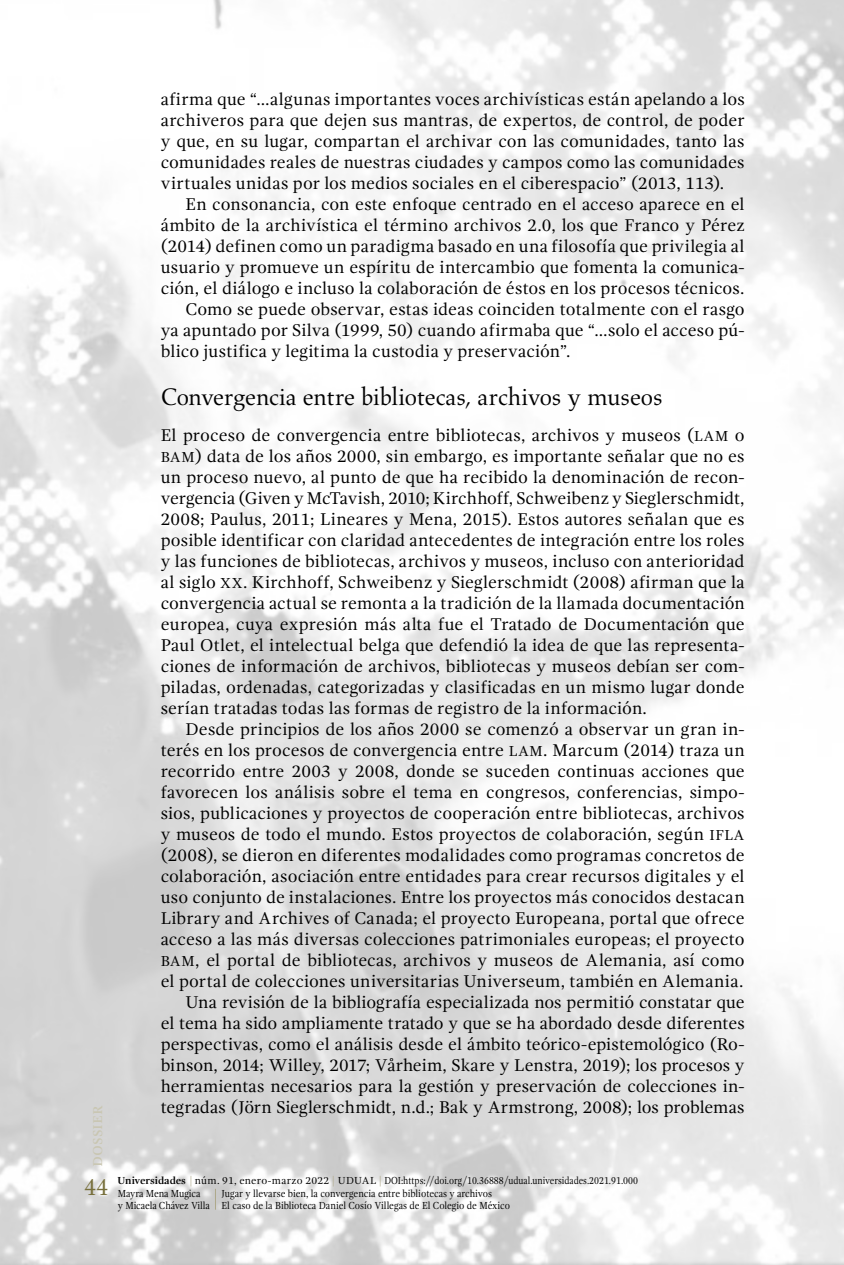
<style>
.page{position:relative;width:844px;height:1265px;background:#fff}
.page>*{position:absolute;margin:0;border:0;box-sizing:border-box;transform-origin:0 0}
.art-subtitulo1{font:24.5px "Aldus LT Std";letter-spacing:-.005em;color:#000}
.t1{font:24.5px "Gandhi Serif";color:#78703c;scale:.9 1}
.art-cuerpo_de_texto{font:17.5px/21px "Gandhi Serif";letter-spacing:.005em;color:#000;text-align:justify}
.art-1er_parrafo{font:17.5px/21px "Gandhi Serif";letter-spacing:.005em;color:#000;text-align:justify}
.t2{font:17.5px "Gandhi Serif";color:#c9c6b1}
.mar-titulo_de_articu{font:10.5px "Gandhi Serif";color:#000;scale:.9 1}
.mar-universidades_iz{font:10.5px "Gandhi Serif";color:#000}
.mar-autores-izq{font:10.5px "Gandhi Serif";letter-spacing:-.01em;color:#000;scale:.9 1}
.s1{font-size:14.88px}
.s2{font-weight:700}
.s3{color:#aea98a}
</style>
<div class="page">
<svg style="left:215px;top:1189px;width:1px;height:21px"></svg>
<p class="t2" style="left:86px;top:1167px;width:63px;rotate:-90deg">dossier</p>
<h1 class="t1" style="left:84px;top:1173px;width:28px">44</h1>
<p class="art-cuerpo_de_texto" style="left:161px;top:89px;width:585px">afirma que “…algunas importantes voces archivísticas están apelando a los archiveros para que dejen sus mantras, de expertos, de control, de poder y que, en su lugar, compartan el archivar con las comunidades, tanto las comunidades reales de nuestras ciudades y campos como las comunidades virtuales unidas por los medios sociales en el ciberespacio” (2013, 113).</p>
<p class="art-cuerpo_de_texto" style="left:161px;top:194px;width:585px;text-indent:25px">En consonancia, con este enfoque centrado en el acceso aparece en el ámbito de la archivística el término archivos 2.0, los que Franco y Pérez (2014) definen como un paradigma basado en una filosofía que privilegia al usuario y promueve un espíritu de intercambio que fomenta la comunica&shy;ción, el diálogo e incluso la colaboración de éstos en los procesos técnicos.</p>
<p class="art-cuerpo_de_texto" style="left:161px;top:299px;width:585px;text-indent:25px">Como se puede observar, estas ideas coinciden totalmente con el rasgo ya apuntado por Silva (1999, 50) cuando afirmaba que “…solo el acceso pú&shy;blico justifica y legitima la custodia y preservación”.</p>
<p class="art-subtitulo1" style="left:161px;top:383px;width:503px">Convergencia entre bibliotecas, archivos y museos</p>
<p class="art-1er_parrafo" style="left:161px;top:425px;width:585px">El proceso de convergencia entre bibliotecas, archivos y museos (<span class="s1">LAM</span> o <span class="s1">BAM</span>) data de los años 2000, sin embargo, es importante señalar que no es un proceso nuevo, al punto de que ha recibido la denominación de recon&shy;vergencia (Given y McTavish, 2010; Kirchhoff, Schweibenz y Sieglerschmidt, 2008; Paulus, 2011; Lineares y Mena, 2015). Estos autores señalan que es posible identificar con claridad antecedentes de integración entre los roles y las funciones de bibliotecas, archivos y museos, incluso con anterioridad al siglo <span class="s1">XX</span>. Kirchhoff, Schweibenz y Sieglerschmidt (2008) afirman que la convergencia actual se remonta a la tradición de la llamada documentación europea, cuya expresión más alta fue el Tratado de Documentación que Paul Otlet, el intelectual belga que defendió la idea de que las representa&shy;ciones de información de archivos, bibliotecas y museos debían ser com&shy;piladas, ordenadas, categorizadas y clasificadas en un mismo lugar donde serían tratadas todas las formas de registro de la información.</p>
<p class="art-cuerpo_de_texto" style="left:161px;top:719px;width:585px;text-indent:25px">Desde principios de los años 2000 se comenzó a observar un gran in&shy;terés en los procesos de convergencia entre <span class="s1">LAM</span>. Marcum (2014) traza un recorrido entre 2003 y 2008, donde se suceden continuas acciones que favorecen los análisis sobre el tema en congresos, conferencias, simpo&shy;sios, publicaciones y proyectos de cooperación entre bibliotecas, archivos y museos de todo el mundo. Estos proyectos de colaboración, según <span class="s1">IFLA </span>(2008), se dieron en diferentes modalidades como programas concretos de colaboración, asociación entre entidades para crear recursos digitales y el uso conjunto de instalaciones. Entre los proyectos más conocidos destacan Library and Archives of Canada; el proyecto Europeana, portal que ofrece acceso a las más diversas colecciones patrimoniales europeas; el proyecto <span class="s1">BAM</span>, el portal de bibliotecas, archivos y museos de Alemania, así como el portal de colecciones universitarias Universeum, también en Alemania.</p>
<p class="art-cuerpo_de_texto" style="left:161px;top:992px;width:585px;text-indent:25px">Una revisión de la bibliografía especializada nos permitió constatar que el tema ha sido ampliamente tratado y que se ha abordado desde diferentes perspectivas, como el análisis desde el ámbito teórico-epistemológico (Ro&shy;binson, 2014; Willey, 2017; Vårheim, Skare y Lenstra, 2019); los procesos y herramientas necesarios para la gestión y preservación de colecciones in&shy;tegradas (Jörn Sieglerschmidt, n.d.; Bak y Armstrong, 2008); los problemas</p>
<p class="mar-universidades_iz" style="left:118px;top:1175px;width:521px"><span class="s2">Universidades</span> <span class="s3">|</span> núm. 91, enero-marzo 2022 <span class="s3">|</span> UDUAL <span class="s3">|</span> DOI:https://doi.org/10.36888/udual.universidades.2021.91.000</p>
<p class="mar-autores-izq" style="left:118px;top:1187px;width:93px">Mayra Mena Mugica</p>
<p class="mar-autores-izq" style="left:118px;top:1200px;width:104px">y Micaela Chávez Villa</p>
<p class="mar-titulo_de_articu" style="left:221px;top:1187px;width:302px">Jugar y llevarse bien, la convergencia entre bibliotecas y archivos</p>
<p class="mar-titulo_de_articu" style="left:221px;top:1200px;width:322px">El caso de la Biblioteca Daniel Cosío Villegas de El Colegio de México</p>
</div>
